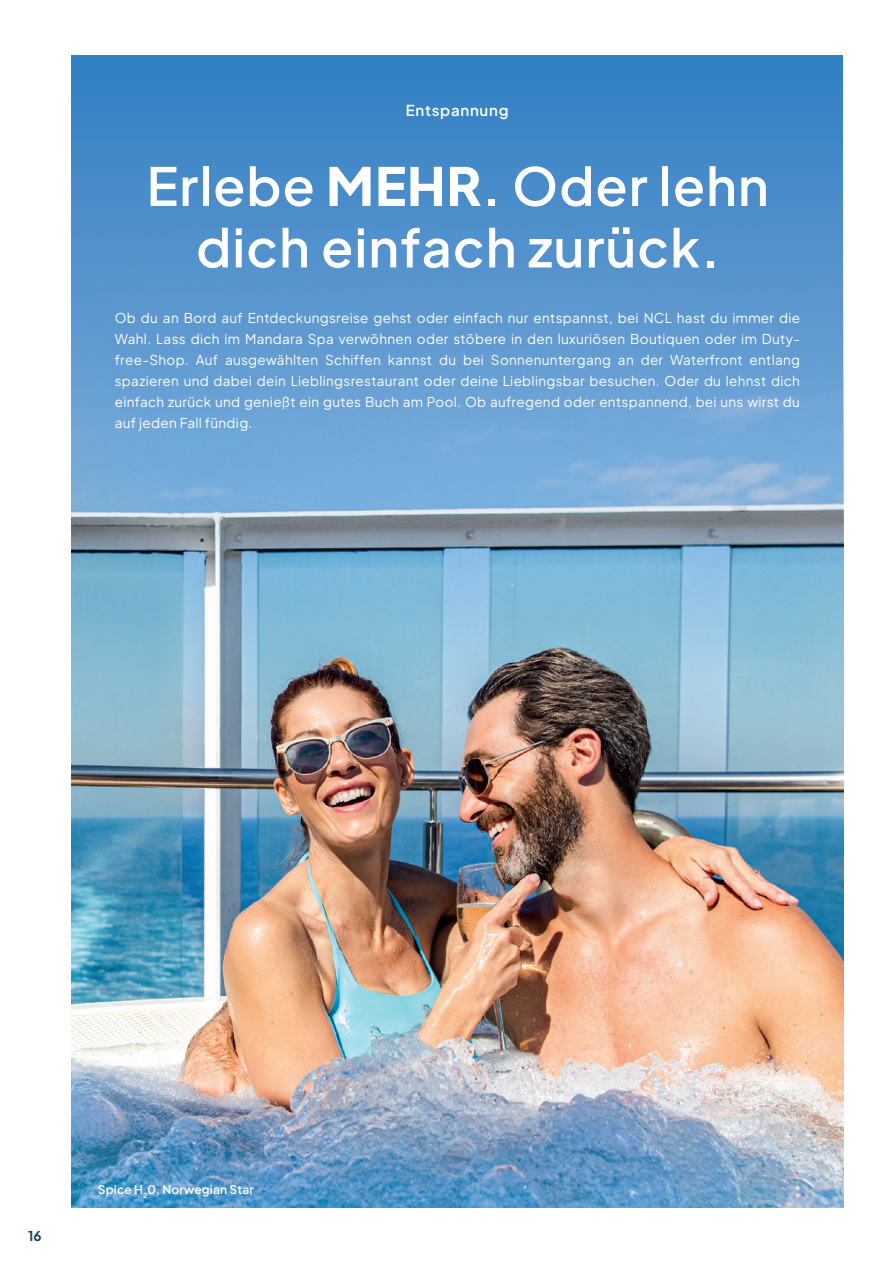
<style>
.page{position:relative;width:893px;height:1263px;background:#fff}
.page>*{position:absolute;margin:0;border:0;box-sizing:border-box;transform-origin:0 0}
.t1{font:600 52.5px/61.5px "Plus Jakarta Sans";letter-spacing:.02em;color:#fff;text-align:center}
.t2{font:600 15px "Plus Jakarta Sans";letter-spacing:.05em;color:#fff}
.t3{font:13.5px/21px "Plus Jakarta Sans";letter-spacing:.025em;color:#fff;text-align:justify}
.t4{font:700 13.5px "Plus Jakarta Sans";color:#0f475e}
.t5{font:600 12px "Plus Jakarta Sans";letter-spacing:.015em;color:#fff}
.s1{font-weight:800}
</style>
<div class="page">
<div style="left:71px;top:55px;width:772px;height:1153px;background:linear-gradient(to right,#3c86c6,#3c86c6)"></div>
<img style="left:71px;top:191px;width:772px;height:1017px">
<p class="t2" style="left:406px;top:97px;width:104px">Entspannung</p>
<h1 class="t1" style="left:147px;top:149px;width:624px">Erlebe <span class="s1">MEHR</span>. Oder lehn dich einfach zurück.</h1>
<p class="t3" style="left:115px;top:306px;width:687px">Ob du an Bord auf Entdeckungsreise gehst oder einfach nur entspannst, bei NCL hast du immer die Wahl. Lass dich im Mandara Spa verwöhnen oder stöbere in den luxuriösen Boutiquen oder im Duty&shy;free-Shop. Auf ausgewählten Schiffen kannst du bei Sonnenuntergang an der Waterfront entlang spazieren und dabei dein Lieblingsrestaurant oder deine Lieblingsbar besuchen. Oder du lehnst dich einfach zurück und genießt ein gutes Buch am Pool. Ob aufregend oder entspannend, bei uns wirst du auf jeden Fall fündig.</p>
<p class="t4" style="left:28px;top:1224px;width:15px">16</p>
<p class="t5" style="left:98px;top:1179px;width:158px">Spice H<sub>2</sub>0, Norwegian Star</p>
</div>
